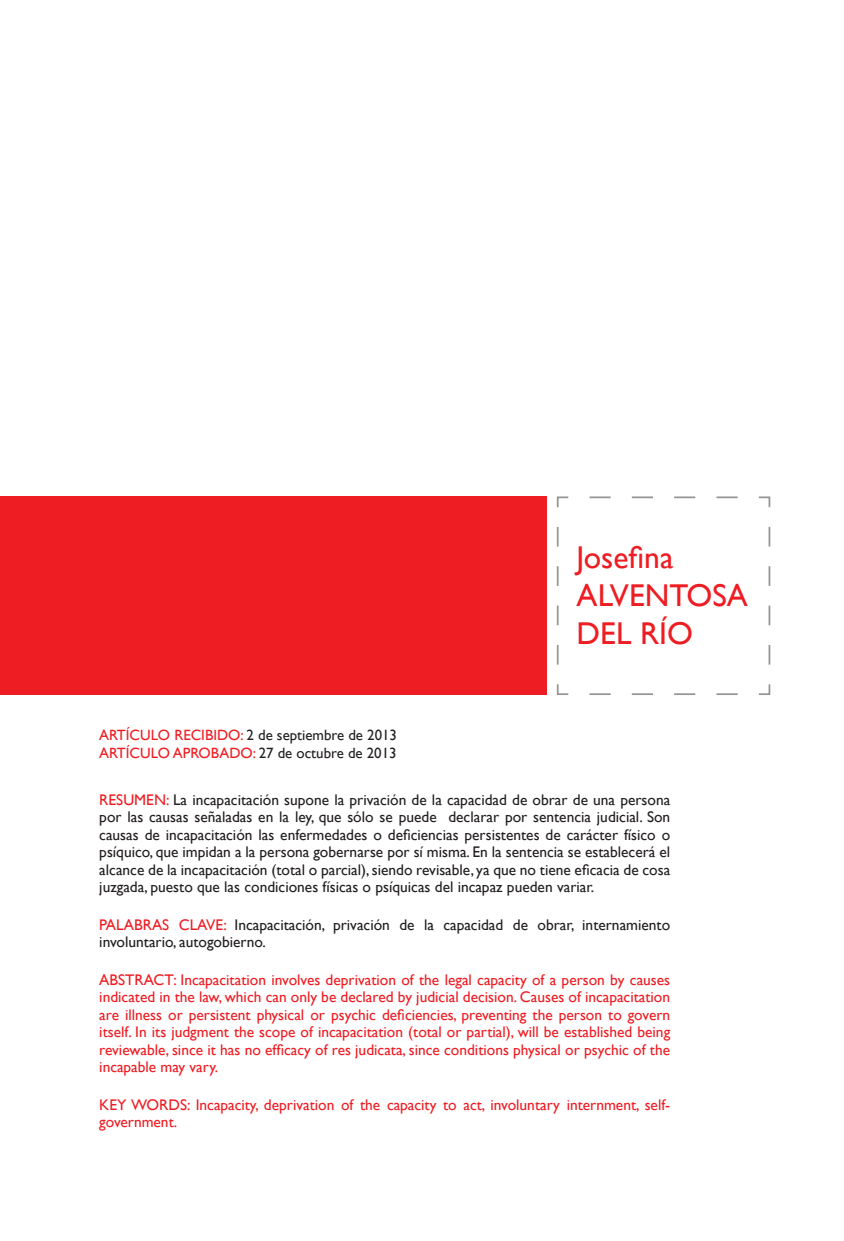
<style>
.page{position:relative;width:844px;height:1241px;background:#fff}
.page>*{position:absolute;margin:0;border:0;box-sizing:border-box;transform-origin:0 0}
.Cuerpo_central{font:31.5px/37.8px "Gill Sans";color:#ee1d23}
.Cuerpo_central-2{font:15.4px/17.5px "Gill Sans";color:#231f20;text-align:justify}
.Cuerpo_central-3{font:15.4px/17.5px "Gill Sans";color:#ee1d23;text-align:justify}
.Cuerpo_central-4{font:14.88px "Gill Sans";color:#231f20}
.Cuerpo_central-5{font:14.88px "Gill Sans";color:#ee1d23}
.s1{color:#ee1d23}
.s2{color:#231f20}
</style>
<div class="page">
<svg style="left:556px;top:496px;width:215px;height:199px"></svg>
<div style="left:0;top:496px;width:546px;height:199px;background:#ee1d23"></div>
<p class="Cuerpo_central" style="left:576px;top:538px;width:173px">Josefina<br>ALVENTOSA<br>DEL RÍO</p>
<p class="Cuerpo_central-4" style="left:99px;top:726px;width:299px"><span class="s1">ARTÍCULO RECIBIDO:</span> 2 de septiembre de 2013</p>
<p class="Cuerpo_central-5" style="left:99px;top:743px;width:299px">ARTÍCULO APROBADO: <span class="s2">27 de octubre de 2013</span></p>
<p class="Cuerpo_central-2" style="left:99px;top:790px;width:572px"><span class="s1">RESUMEN:</span> La incapacitación supone la privación de la capacidad de obrar de una persona por las causas señaladas en la ley, que sólo se puede declarar por sentencia judicial. Son causas de incapacitación las enfermedades o deficiencias persistentes de carácter físico o psíquico, que impidan a la persona gobernarse por sí misma. En la sentencia se establecerá el alcance de la incapacitación (total o parcial), siendo revisable, ya que no tiene eficacia de cosa juzgada, puesto que las condiciones físicas o psíquicas del incapaz pueden variar.</p>
<p class="Cuerpo_central-2" style="left:99px;top:915px;width:572px"><span class="s1">PALABRAS CLAVE:</span> Incapacitación, privación de la capacidad de obrar, internamiento involuntario, autogobierno.</p>
<p class="Cuerpo_central-3" style="left:99px;top:970px;width:572px">ABSTRACT: Incapacitation involves deprivation of the legal capacity of a person by causes indicated in the law, which can only be declared by judicial decision. Causes of incapacitation are illness or persistent physical or psychic deficiencies, preventing the person to govern itself. In its judgment the scope of incapacitation (total or partial), will be established being reviewable, since it has no efficacy of res judicata, since conditions physical or psychic of the incapable may vary.</p>
<p class="Cuerpo_central-3" style="left:99px;top:1095px;width:572px">KEY WORDS: Incapacity, deprivation of the capacity to act, involuntary internment, self&shy;government.</p>
</div>
